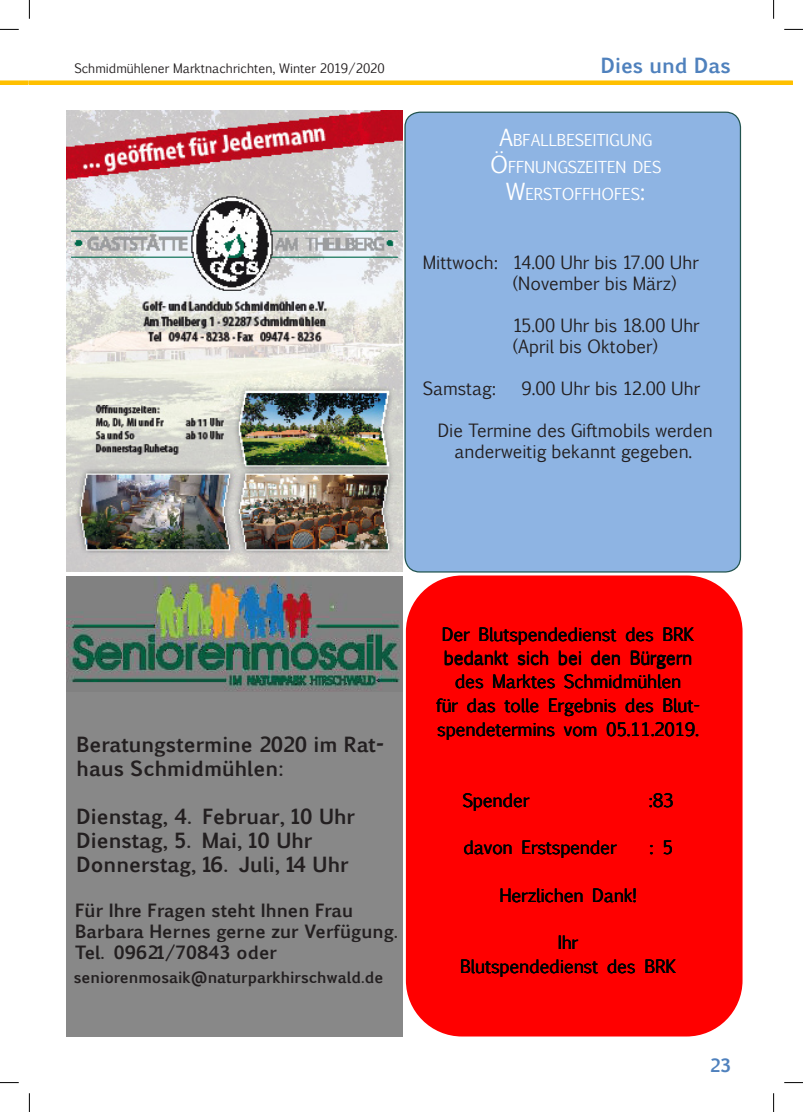
<style>
.page{position:relative;width:803px;height:1112px;background:#fff}
.page>*{position:absolute;margin:0;border:0;box-sizing:border-box;transform-origin:0 0}
.t1{font:700 20px/24px "Euphemia UCAS";color:#231f20}
.t2{font:700 20px "Euphemia UCAS";color:#4f81bd}
.t3{font:17.5px/23.8px "Euphemia";color:#000;text-align:right}
.t4{font:17.5px/21px "Euphemia CAS";color:#231f20}
.t5{font:700 17.5px/21px "Euphemia UCAS";color:#231f20}
.t6{font:700 17.5px "Euphemia UCAS";color:#4f81bd}
.t7{font:15.75px "Euphemia CAS";color:#fff}
.t8{font:700 15px "Euphemia UCAS";color:#231f20}
.t9{font:12.5px "Euphemia CAS";color:#231f20}
.s1{font-size:22.5px}
</style>
<div class="page">
<svg style="left:0;top:80px;width:793px;height:5px;background:#ffc517"></svg>
<img style="left:66px;top:111px;width:337px;height:461px">
<div style="left:405px;top:112px;width:335px;height:460px;background:#8eb4e3;border-radius:15px"></div>
<div style="left:66px;top:668px;width:337px;height:368px;background:#888"></div>
<img style="left:66px;top:576px;width:337px;height:115px">
<div style="left:406px;top:575px;width:336px;height:461px;background:#f00;border-radius:56px"></div>
<svg style="left:0;top:29px;width:19px;height:1px"></svg>
<svg style="left:784px;top:29px;width:19px;height:1px"></svg>
<svg style="left:0;top:1082px;width:19px;height:1px"></svg>
<svg style="left:784px;top:1082px;width:19px;height:1px"></svg>
<svg style="left:29px;top:0;width:1px;height:19px"></svg>
<svg style="left:29px;top:1093px;width:1px;height:18px"></svg>
<svg style="left:773px;top:0;width:1px;height:19px"></svg>
<svg style="left:773px;top:1093px;width:1px;height:18px"></svg>
<p class="t9" style="left:74px;top:59px;width:312px">Schmidmühlener Marktnachrichten, Winter 2019/2020</p>
<p class="t2" style="left:601px;top:50px;width:131px">Dies und Das</p>
<p class="t7" style="left:499px;top:129px;width:155px"><span class="s1">A</span>bfallbeseitigung</p>
<p class="t7" style="left:490px;top:156px;width:153px"><span class="s1">Ö</span> ffnungszeiten des</p>
<p class="t7" style="left:506px;top:183px;width:141px"><span class="s1">W</span>erstoffhofes<span class="s1">:</span></p>
<p class="t4" style="left:513px;top:252px;width:188px;text-indent:-90px">Mittwoch: 14.00 Uhr bis 17.00 Uhr (November bis März)</p>
<p class="t4" style="left:513px;top:315px;width:188px">15.00 Uhr bis 18.00 Uhr (April bis Oktober)</p>
<p class="t4" style="left:423px;top:378px;width:75px">Samstag:</p>
<p class="t4" style="left:521px;top:378px;width:180px">9.00 Uhr bis 12.00 Uhr</p>
<p class="t4" style="left:438px;top:420px;width:276px;text-align:center">Die Termine des Giftmobils werden anderweitig bekannt gegeben.</p>
<p class="t1" style="left:77px;top:732px;width:308px">Beratungstermine 2020 im Rat&shy;haus Schmidmühlen:</p>
<p class="t1" style="left:77px;top:804px;width:280px">Dienstag, 4. Februar, 10 Uhr<br>Dienstag,5. Mai, 10 Uhr<br>Donnerstag, 16. Juli, 14 Uhr</p>
<p class="t5" style="left:75px;top:899px;width:324px">Für Ihre Fragen steht Ihnen Frau<br>Barbara Hernes gerne zur Verfügung.<br>Tel. 09621/70843 oder</p>
<p class="t8" style="left:74px;top:965px;width:311px">seniorenmosaik@naturparkhirschwald.de</p>
<p class="t3" style="left:442px;top:622px;width:254px">Der Blutspendedienst des BRK</p>
<p class="t3" style="left:444px;top:645px;width:250px">bedankt sich bei den Bürgern</p>
<p class="t3" style="left:455px;top:669px;width:228px">des Marktes Schmidmühlen</p>
<p class="t3" style="left:436px;top:693px;width:105px">für das tolle</p>
<p class="t3" style="left:574px;top:693px;width:11px">e</p>
<p class="t3" style="left:437px;top:693px;width:264px">Ergebnis des Blut&shy;spendetermins vom 05.11.2019.</p>
<p class="t3" style="left:463px;top:788px;width:68px">Spender</p>
<p class="t3" style="left:649px;top:788px;width:26px">:83</p>
<p class="t3" style="left:464px;top:835px;width:51px">davon</p>
<p class="t3" style="left:546px;top:835px;width:36px">t e</p>
<p class="t3" style="left:521px;top:835px;width:96px">Erstspender</p>
<p class="t3" style="left:649px;top:835px;width:25px">: 5</p>
<p class="t3" style="left:500px;top:882px;width:138px">Herzlichen Dank!</p>
<p class="t3" style="left:460px;top:930px;width:218px;line-height:23.4px;text-align:center">Ihr<br>Blutspendedienst des BRK</p>
<p class="t6" style="left:710px;top:1051px;width:23px">23</p>
</div>
